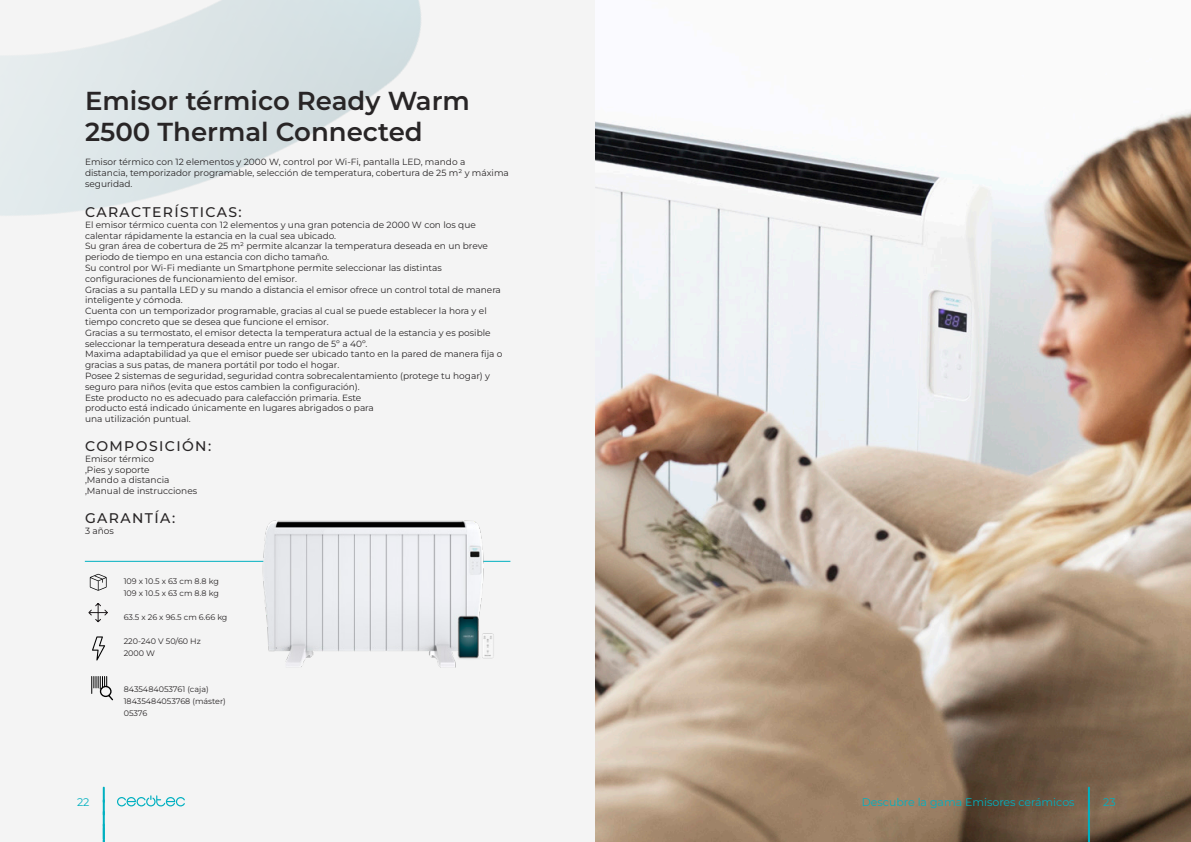
<style>
.page{position:relative;width:1191px;height:842px;background:#fff}
.page>*{position:absolute;margin:0;border:0;box-sizing:border-box;transform-origin:0 0}
.Nombre_-_Ficha{font:600 26px/31.2px "Montserrat";color:#282526}
.Titular_-_Ficha{font:500 14px "Montserrat";letter-spacing:.1em;color:#282526}
.Pestaña_A_-_Maestra{font:11px "Montserrat";color:#00b0c0}
.Body_-_Ficha{font:9px/10.8px "Montserrat";color:#282526}
.Descripción_-_Ficha{font:9px/10.8px "Montserrat";color:#282526}
.Datos_Logísticos_-_Ficha{font:8px "Montserrat";color:#282526}
</style>
<div class="page">
<svg style="left:0;top:0;width:595px;height:842px;fill:#f4f4f4"></svg>
<svg style="left:92px;top:636px;width:13px;height:24px"></svg>
<svg style="left:91px;top:676px;width:22px;height:25px"></svg>
<svg style="left:90px;top:574px;width:17px;height:17px"></svg>
<hr style="left:85px;top:561px;width:425px;height:1px;background:#00b0c0">
<img style="left:249px;top:520px;width:261px;height:148px">
<svg style="left:88px;top:603px;width:20px;height:20px"></svg>
<img style="left:595px;top:110px;width:596px;height:732px">
<svg style="left:117px;top:795px;width:68px;height:11px"></svg>
<svg style="left:1088px;top:787px;width:2px;height:55px"></svg>
<svg style="left:103px;top:787px;width:2px;height:55px"></svg>
<p class="Nombre_-_Ficha" style="left:85px;top:85px;width:386px">Emisor térmico Ready Warm<br>2500 Thermal Connected</p>
<p class="Descripción_-_Ficha" style="left:85px;top:157px;width:425px">Emisor térmico con 12 elementos y 2000 W, control por Wi-Fi, pantalla LED, mando a distancia, temporizador programable, selección de temperatura, cobertura de 25 m² y máxima seguridad.</p>
<p class="Titular_-_Ficha" style="left:85px;top:203px;width:158px">CARACTERÍSTICAS:</p>
<p class="Body_-_Ficha" style="left:85px;top:219px;width:419px">El emisor térmico cuenta con 12 elementos y una gran potencia de 2000 W con los que calentar rápidamente la estancia en la cual sea ubicado.<br>Su gran área de cobertura de 25 m² permite alcanzar la temperatura deseada en un breve periodo de tiempo en una estancia con dicho tamaño.<br>Su control por Wi-Fi mediante un Smartphone permite seleccionar las distintas configuraciones de funcionamiento del emisor.<br>Gracias a su pantalla LED y su mando a distancia el emisor ofrece un control total de manera inteligente y cómoda.<br>Cuenta con un temporizador programable, gracias al cual se puede establecer la hora y el tiempo concreto que se desea que funcione el emisor.<br>Gracias a su termostato, el emisor detecta la temperatura actual de la estancia y es posible seleccionar la temperatura deseada entre un rango de 5º a 40º.<br>Maxima adaptabilidad ya que el emisor puede ser ubicado tanto en la pared de manera fija o gracias a sus patas, de manera portátil por todo el hogar.<br>Posee 2 sistemas de seguridad, seguridad contra sobrecalentamiento (protege tu hogar) y seguro para niños (evita que estos cambien la configuración).<br>Este producto no es adecuado para calefacción primaria. Este<br>producto está indicado únicamente en lugares abrigados o para<br>una utilización puntual.</p>
<p class="Titular_-_Ficha" style="left:85px;top:437px;width:128px">COMPOSICIÓN:</p>
<p class="Body_-_Ficha" style="left:85px;top:453px;width:114px">Emisor térmico<br>,Pies y soporte<br>,Mando a distancia ,Manual de instrucciones</p>
<p class="Titular_-_Ficha" style="left:85px;top:509px;width:92px">GARANTÍA:</p>
<p class="Body_-_Ficha" style="left:85px;top:525px;width:30px">3 años</p>
<p class="Datos_Logísticos_-_Ficha" style="left:124px;top:576px;width:97px">109 x 10.5 x 63 cm 8.8 kg</p>
<p class="Datos_Logísticos_-_Ficha" style="left:124px;top:588px;width:97px">109 x 10.5 x 63 cm 8.8 kg</p>
<p class="Datos_Logísticos_-_Ficha" style="left:124px;top:612px;width:105px">63.5 x 26 x 96.5 cm 6.66 kg</p>
<p class="Datos_Logísticos_-_Ficha" style="left:124px;top:636px;width:79px">220-240 V 50/60 Hz</p>
<p class="Datos_Logísticos_-_Ficha" style="left:124px;top:648px;width:33px">2000 W</p>
<p class="Datos_Logísticos_-_Ficha" style="left:124px;top:684px;width:86px">8435484053761 (caja)</p>
<p class="Datos_Logísticos_-_Ficha" style="left:124px;top:696px;width:104px">18435484053768 (máster)</p>
<p class="Datos_Logísticos_-_Ficha" style="left:124px;top:708px;width:25px">05376</p>
<p class="Pestaña_A_-_Maestra" style="left:77px;top:795px;width:14px">22</p>
<p class="Pestaña_A_-_Maestra" style="left:861px;top:795px;width:214px">Descubre la gama Emisores cerámicos</p>
<p class="Pestaña_A_-_Maestra" style="left:1103px;top:795px;width:14px">23</p>
</div>
